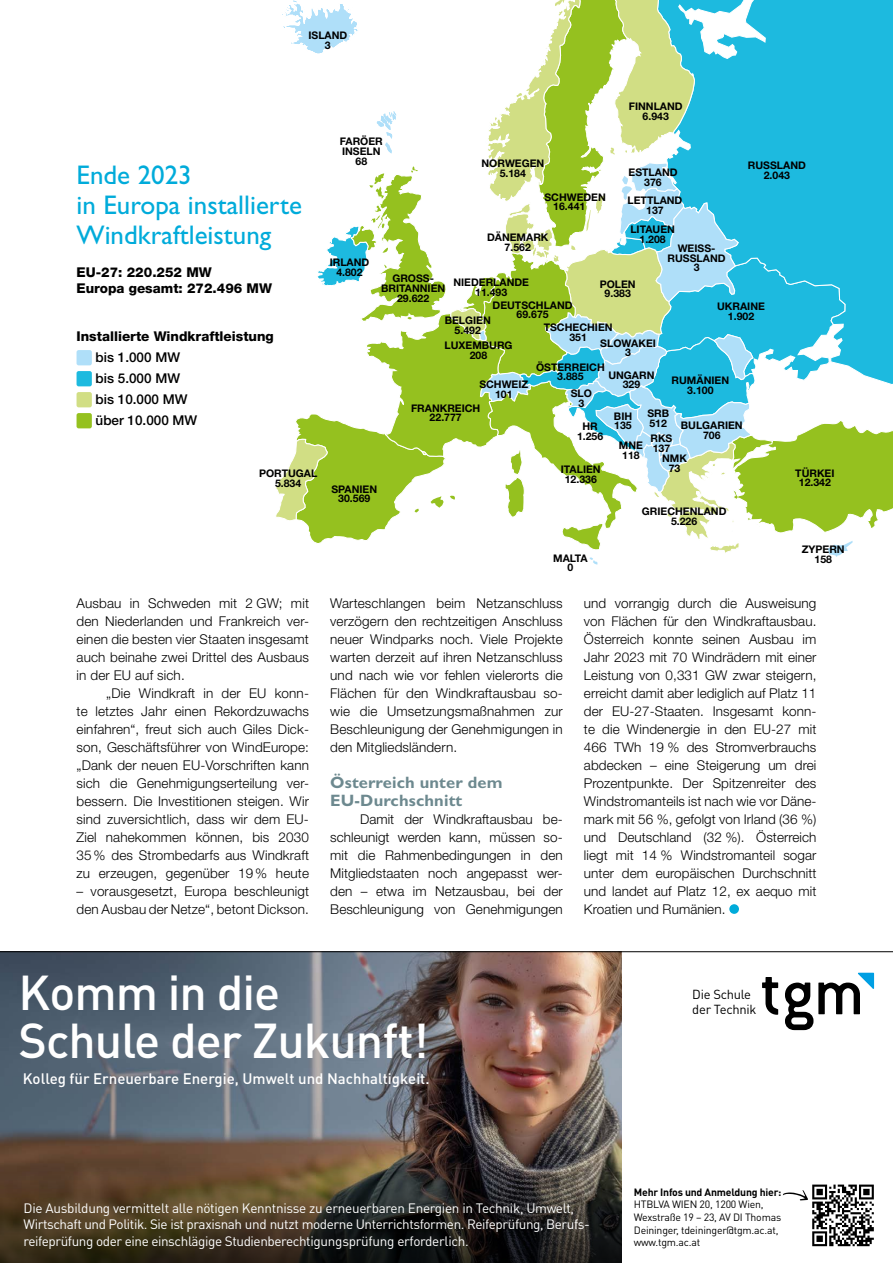
<style>
.page{position:relative;width:893px;height:1263px;background:#fff}
.page>*{position:absolute;margin:0;border:0;box-sizing:border-box;transform-origin:0 0}
.t1{font:500 48.3px "DIN Pro";letter-spacing:-.02em;color:#fff}
.t2{font:27px/30px "Gill Sans Std";color:#00abda}
.t3{font:700 16.5px/18px "Gill Sans Std";letter-spacing:.01em;color:#6d898f}
.t4{font:500 15px "DIN Pro";color:#fff}
.t5{font:300 13.5px/18px "Helvetica Neue LT Std";letter-spacing:.01em;color:#000}
.t6{font:13.5px/16.2px "DIN Pro";letter-spacing:-.03em;color:#fff}
.t7{font:800 13.5px/16.2px "Helvetica Neue LT Std";color:#000}
.t8{font:500 13.5px/21px "Helvetica Neue LT Std";color:#000}
.t9{font:12.9px "DIN Pro";letter-spacing:-.02em;color:#000}
.t10{font:700 10.5px/9.6px "Helvetica Neue LT Std";color:#000;text-align:center}
.t11{font:10.5px/12.6px "DIN Pro";letter-spacing:-.02em;color:#000}
.t12{font:700 10.5px "DIN Pro";letter-spacing:-.02em;color:#000}
</style>
<div class="page">
<div style="left:729px;top:904px;width:10px;height:10px;background:#00abda;border-radius:50%"></div>
<svg style="left:276px;top:0;width:617px;height:564px"></svg>
<div style="left:77px;top:350px;width:15px;height:15px;background:#afdff9;border-radius:2px"></div>
<div style="left:77px;top:371px;width:15px;height:15px;background:#1dbadf;border-radius:2px"></div>
<div style="left:77px;top:392px;width:15px;height:15px;background:#d1de84;border-radius:2px"></div>
<div style="left:77px;top:413px;width:15px;height:15px;background:#95c11f;border-radius:2px"></div>
<svg style="left:785px;top:972px;width:90px;height:58px"></svg>
<svg style="left:762px;top:977px;width:16px;height:38px"></svg>
<img style="left:0;top:952px;width:621px;height:96px">
<svg style="left:812px;top:1246px;width:58px;height:1px"></svg>
<img style="left:0;top:1048px;width:621px;height:215px">
<svg style="left:783px;top:1184px;width:91px;height:62px"></svg>
<hr style="left:0;top:951px;width:893px;height:1px;background:#000">
<p class="t10" style="left:308px;top:31px;width:40px">ISLAND<br>3</p>
<p class="t10" style="left:629px;top:101px;width:55px">FINNLAND<br>6.943</p>
<h2 class="t2" style="left:77px;top:160px;width:227px">Ende 2023<br>in Europa installierte<br>Windkraftleistung</h2>
<p class="t7" style="left:77px;top:264px;width:197px">EU-27: 220.252 MW<br>Europa gesamt: 272.496 MW</p>
<p class="t7" style="left:77px;top:328px;width:199px">Installierte Windkraftleistung</p>
<p class="t8" style="left:96px;top:347px;width:103px">bis 1.000 MW bis 5.000 MW bis 10.000 MW über 10.000 MW</p>
<p class="t10" style="left:259px;top:468px;width:60px">PORTUGAL<br>5.834</p>
<p class="t5" style="left:77px;top:594px;width:234px">Ausbau in Schweden mit 2 GW; mit den Niederlanden und Frankreich ver&shy;einen die besten vier Staaten insgesamt auch beinahe zwei Drittel des Ausbaus in der EU auf sich.</p>
<p class="t5" style="left:77px;top:684px;width:234px;text-indent:30px">„Die Windkraft in der EU konn&shy;te letztes Jahr einen Rekordzuwachs einfahren“, freut sich auch Giles Dick&shy;son, Geschäftsführer von WindEurope: „Dank der neuen EU-Vorschriften kann sich die Genehmigungserteilung ver&shy;bessern. Die Investitionen steigen. Wir sind zuversichtlich, dass wir dem EU-Ziel nahekommen können, bis 2030<br>35% des Strombedarfs aus Windkraft zu erzeugen, gegenüber 19% heute</p>
<p class="t5" style="left:77px;top:882px;width:234px">– vorausgesetzt, Europa beschleunigt den Ausbau der Netze“, betont Dickson.</p>
<p class="t10" style="left:340px;top:137px;width:44px">FARÖER<br>INSELN<br>68</p>
<p class="t10" style="left:481px;top:159px;width:64px">NORWEGEN<br>5.184</p>
<p class="t10" style="left:748px;top:161px;width:59px">RUSSLAND</p>
<p class="t10" style="left:628px;top:167px;width:51px">ESTLAND</p>
<p class="t10" style="left:764px;top:170px;width:28px">2.043</p>
<p class="t10" style="left:628px;top:173px;width:56px;line-height:18.1px">376<br>LETTLAND</p>
<p class="t10" style="left:630px;top:200px;width:46px;line-height:19.6px">137<br>LITAUEN</p>
<p class="t10" style="left:639px;top:234px;width:28px">1.208</p>
<p class="t10" style="left:600px;top:279px;width:37px">POLEN<br>9.383</p>
<p class="t10" style="left:717px;top:302px;width:49px">UKRAINE<br>1.902</p>
<p class="t10" style="left:544px;top:322px;width:70px">TSCHECHIEN<br>351</p>
<p class="t10" style="left:600px;top:338px;width:57px">SLOWAKEI<br>3</p>
<p class="t10" style="left:672px;top:375px;width:59px">RUMÄNIEN<br>3.100</p>
<p class="t10" style="left:577px;top:421px;width:28px">HR<br>1.256</p>
<p class="t10" style="left:662px;top:454px;width:26px">NMK<br>73</p>
<p class="t10" style="left:553px;top:192px;width:54px;text-align:left;text-indent:-9px">SCHWEDEN<br>16.441</p>
<p class="t10" style="left:487px;top:232px;width:63px">DÄNEMARK<br>7.562</p>
<p class="t10" style="left:668px;top:243px;width:59px">WEISS-<br>RUSSLAND<br>3</p>
<p class="t10" style="left:330px;top:257px;width:41px">IRLAND<br>4.802</p>
<p class="t10" style="left:381px;top:274px;width:66px">GROSS-<br>BRITANNIEN<br>29.622</p>
<p class="t10" style="left:453px;top:277px;width:77px">NIEDERLANDE<br>11.493</p>
<p class="t10" style="left:445px;top:315px;width:48px">BELGIEN<br>5.492</p>
<p class="t10" style="left:445px;top:341px;width:70px">LUXEMBURG<br>208</p>
<p class="t10" style="left:493px;top:300px;width:82px">DEUTSCHLAND<br>69.675</p>
<p class="t10" style="left:536px;top:362px;width:70px">ÖSTERREICH<br>3.885</p>
<p class="t10" style="left:608px;top:370px;width:48px">UNGARN<br>329</p>
<p class="t10" style="left:479px;top:379px;width:50px">SCHWEIZ<br>101</p>
<p class="t10" style="left:411px;top:403px;width:71px">FRANKREICH<br>22.777</p>
<p class="t10" style="left:571px;top:388px;width:23px">SLO<br>3</p>
<p class="t10" style="left:647px;top:409px;width:23px;text-align:left">SRB<br>512</p>
<p class="t10" style="left:614px;top:411px;width:20px;text-align:left">BIH<br>135</p>
<p class="t10" style="left:681px;top:420px;width:63px">BULGARIEN<br>706</p>
<p class="t10" style="left:650px;top:434px;width:23px">RKS</p>
<p class="t10" style="left:619px;top:442px;width:53px">MNE 137</p>
<p class="t10" style="left:622px;top:450px;width:19px">118</p>
<p class="t10" style="left:561px;top:464px;width:41px">ITALIEN<br>12.336</p>
<p class="t10" style="left:795px;top:468px;width:41px">TÜRKEI<br>12.342</p>
<p class="t10" style="left:331px;top:484px;width:47px">SPANIEN<br>30.569</p>
<p class="t10" style="left:553px;top:553px;width:36px">MALTA<br>0</p>
<p class="t10" style="left:642px;top:506px;width:86px">GRIECHENLAND<br>5.226</p>
<p class="t10" style="left:802px;top:544px;width:44px">ZYPERN<br>158</p>
<p class="t5" style="left:330px;top:594px;width:234px;text-align:justify">Warteschlangen beim Netzanschluss verzögern den rechtzeitigen Anschluss neuer Windparks noch. Viele Projekte warten derzeit auf ihren Netzanschluss und nach wie vor fehlen vielerorts die Flächen für den Windkraftausbau so&shy;wie die Umsetzungsmaßnahmen zur Beschleunigung der Genehmigungen in den Mitgliedsländern.</p>
<p class="t3" style="left:330px;top:773px;width:174px">Österreich unter dem<br>EU-Durchschnitt</p>
<p class="t5" style="left:330px;top:810px;width:234px;text-align:justify;text-indent:30px">Damit der Windkraftausbau be&shy;schleunigt werden kann, müssen so&shy;mit die Rahmenbedingungen in den Mitgliedstaaten noch angepasst wer&shy;den – etwa im Netzausbau, bei der Beschleunigung von Genehmigungen</p>
<p class="t5" style="left:584px;top:594px;width:234px;text-align:justify">und vorrangig durch die Ausweisung von Flächen für den Windkraftausbau.<br>Österreich konnte seinen Ausbau im Jahr 2023 mit 70 Windrädern mit einer Leistung von 0,331 GW zwar steigern, erreicht damit aber lediglich auf Platz 11 der EU-27-Staaten. Insgesamt konn&shy;te die Windenergie in den EU-27 mit 466 TWh 19 % des Stromverbrauchs abdecken – eine Steigerung um drei Prozentpunkte. Der Spitzenreiter des Windstromanteils ist nach wie vor Däne&shy;mark mit 56 %, gefolgt von Irland (36 %) und Deutschland (32 %). Österreich liegt mit 14 % Windstromanteil sogar unter dem europäischen Durchschnitt und landet auf Platz 12, ex aequo mit Kroatien und Rumänien.</p>
<h1 class="t1" style="left:19px;top:960px;width:263px">Komm in die</h1>
<p class="t9" style="left:692px;top:985px;width:60px">Die Schule</p>
<p class="t9" style="left:692px;top:1001px;width:66px">der Technik</p>
<h1 class="t1" style="left:19px;top:1008px;width:412px">Schule der Zukunft!</h1>
<p class="t4" style="left:23px;top:1068px;width:408px">Kolleg für Erneuerbare Energie, Umwelt und Nachhaltigkeit.</p>
<p class="t6" style="left:24px;top:1199px;width:568px">Die Ausbildung vermittelt alle nötigen Kenntnisse zu erneuerbaren Energien in Technik, Umwelt,<br>Wirtschaft und Politik. Sie ist praxisnah und nutzt moderne Unterrichtsformen. Reifeprüfung, Berufs&shy;reifeprüfung oder eine einschlägige Studienberechtigungsprüfung erforderlich.</p>
<p class="t12" style="left:634px;top:1185px;width:149px">Mehr Infos und Anmeldung hier:</p>
<p class="t11" style="left:634px;top:1198px;width:149px">HTBLVA WIEN 20, 1200 Wien,<br>Wexstraße 19 – 23, AV DI Thomas<br>Deininger, tdeininger@tgm.ac.at, www.tgm.ac.at</p>
</div>
